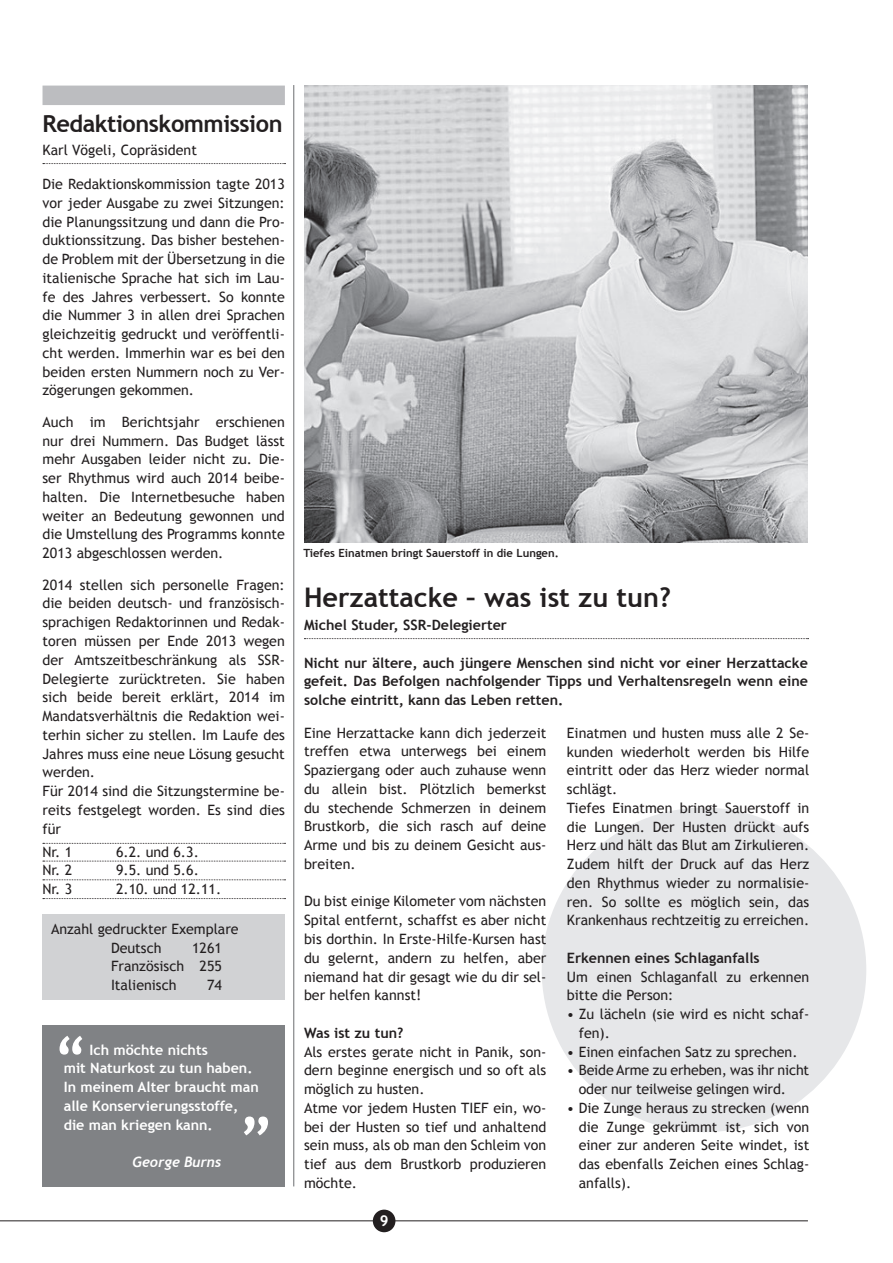
<style>
.page{position:relative;width:893px;height:1263px;background:#fff}
.page>*{position:absolute;margin:0;border:0;box-sizing:border-box;transform-origin:0 0}
.t1{font:700 27px "Trebuchet MS";color:#231f20}
.t2{font:700 23.55px "Trebuchet MS";letter-spacing:-.02em;color:#231f20}
.t3{font:700 15px "Trebuchet MS";color:#fff}
.t4{font:14.25px/18.8px "Trebuchet MS";color:#231f20}
.t5{font:700 14.25px/18.8px "Trebuchet MS";color:#231f20;text-align:justify}
.t6{font:700 14.25px/18.8px "Trebuchet MS";color:#fff}
.t7{font:italic 700 14.25px "Trebuchet";color:#fff}
.t8{font:700 11.25px "Trebuchet MS";color:#231f20}
</style>
<div class="page">
<div style="left:542px;top:807px;width:324px;height:325px;background:#e6e7e9;border-radius:50%"></div>
<hr style="left:0;top:1220px;width:808px;height:1px;background:#231f20">
<div style="left:373px;top:1209px;width:22px;height:23px;background:#231f20;border-radius:50%"></div>
<svg style="left:43px;top:843px;width:243px;height:1px"></svg>
<svg style="left:43px;top:861px;width:243px;height:1px"></svg>
<svg style="left:43px;top:879px;width:243px;height:1px"></svg>
<svg style="left:43px;top:898px;width:243px;height:1px"></svg>
<div style="left:43px;top:914px;width:242px;height:85px;background:#d1d2d4"></div>
<div style="left:43px;top:86px;width:242px;height:19px;background:#bcbdc0"></div>
<svg style="left:43px;top:163px;width:243px;height:1px"></svg>
<svg style="left:304px;top:638px;width:504px;height:1px"></svg>
<img style="left:304px;top:85px;width:504px;height:457px">
<hr style="left:293px;top:85px;width:1px;height:1101px;background:#6c6d70">
<div style="left:43px;top:1025px;width:242px;height:161px;background:#808285"></div>
<svg style="left:60px;top:1036px;width:22px;height:18px"></svg>
<svg style="left:244px;top:1116px;width:24px;height:19px"></svg>
<h2 class="t2" style="left:43px;top:109px;width:242px">Redaktionskommission</h2>
<p class="t4" style="left:43px;top:140px;width:156px">Karl Vögeli, Copräsident</p>
<p class="t4" style="left:43px;top:175px;width:244px;text-align:justify">Die Redaktionskommission tagte 2013 vor jeder Ausgabe zu zwei Sitzungen: die Planungssitzung und dann die Pro&shy;duktionssitzung. Das bisher bestehen&shy;de Problem mit der Übersetzung in die italienische Sprache hat sich im Lau&shy;fe des Jahres verbessert. So konnte die Nummer 3 in allen drei Sprachen gleichzeitig gedruckt und veröffentli&shy;cht werden. Immerhin war es bei den beiden ersten Nummern noch zu Ver&shy;zögerungen gekommen.</p>
<p class="t4" style="left:43px;top:413px;width:244px;text-align:justify">Auch im Berichtsjahr erschienen nur drei Nummern. Das Budget lässt mehr Ausgaben leider nicht zu. Die&shy;ser Rhythmus wird auch 2014 beibe&shy;halten. Die Internetbesuche haben weiter an Bedeutung gewonnen und die Umstellung des Programms konnte 2013 abgeschlossen werden.</p>
<p class="t4" style="left:43px;top:575px;width:244px">2014 stellen sich personelle Fragen: die beiden deutsch- und französisch&shy;sprachigen Redaktorinnen und Redak&shy;toren müssen per Ende 2013 wegen der Amtszeitbeschränkung als SSR-<br>Delegierte zurücktreten. Sie haben sich beide bereit erklärt, 2014 im<br>Mandatsverhältnis die Redaktion wei&shy;terhin sicher zu stellen. Im Laufe des<br>Jahres muss eine neue Lösung gesucht werden.<br>Für 2014 sind die Sitzungstermine be&shy;reits festgelegt worden. Es sind dies für</p>
<p class="t4" style="left:43px;top:842px;width:31px">Nr. 1</p>
<p class="t4" style="left:116px;top:842px;width:84px">6.2. und 6.3.</p>
<p class="t4" style="left:43px;top:861px;width:31px">Nr. 2</p>
<p class="t4" style="left:116px;top:861px;width:84px">9.5. und 5.6.</p>
<p class="t4" style="left:43px;top:880px;width:31px">Nr. 3</p>
<p class="t4" style="left:116px;top:880px;width:107px">2.10. und 12.11.</p>
<p class="t4" style="left:111px;top:920px;width:129px;text-indent:-60px">Anzahl gedruckter Exemplare<br>Deutsch</p>
<p class="t4" style="left:111px;top:938px;width:112px;text-align:justify;text-indent:81px">1261<br>Französisch 255<br>Italienisch</p>
<p class="t4" style="left:207px;top:976px;width:16px">74</p>
<p class="t6" style="left:64px;top:1040px;width:197px;text-indent:26px">Ich möchte nichts<br>mit Naturkost zu tun haben.<br>In meinem Alter braucht man alle Konservierungsstoffe, die man kriegen kann.</p>
<p class="t7" style="left:132px;top:1153px;width:91px">George Burns</p>
<p class="t8" style="left:303px;top:546px;width:257px">Tiefes Einatmen bringt Sauerstoff in die Lungen.</p>
<h1 class="t1" style="left:304px;top:580px;width:368px">Herzattacke – was ist zu tun?</h1>
<p class="t5" style="left:304px;top:615px;width:204px">Michel Studer, SSR-Delegierter</p>
<p class="t5" style="left:304px;top:653px;width:505px">Nicht nur ältere, auch jüngere Menschen sind nicht vor einer Herzattacke gefeit. Das Befolgen nachfolgender Tipps und Verhaltensregeln wenn eine solche eintritt, kann das Leben retten.</p>
<p class="t4" style="left:304px;top:723px;width:244px;text-align:justify">Eine Herzattacke kann dich jederzeit treffen etwa unterwegs bei einem Spaziergang oder auch zuhause wenn du allein bist. Plötzlich bemerkst du stechende Schmerzen in deinem Brustkorb, die sich rasch auf deine Arme und bis zu deinem Gesicht aus&shy;breiten.</p>
<p class="t4" style="left:304px;top:892px;width:244px;text-align:justify">Du bist einige Kilometer vom nächsten Spital entfernt, schaffst es aber nicht bis dorthin. In Erste-Hilfe-Kursen hast du gelernt, andern zu helfen, aber niemand hat dir gesagt wie du dir sel&shy;ber helfen kannst!</p>
<p class="t5" style="left:304px;top:1023px;width:101px">Was ist zu tun?</p>
<p class="t4" style="left:304px;top:1042px;width:244px">Als erstes gerate nicht in Panik, son&shy;dern beginne energisch und so oft als möglich zu husten.<br>Atme vor jedem Husten TIEF ein, wo&shy;bei der Husten so tief und anhaltend sein muss, als ob man den Schleim von tief aus dem Brustkorb produzieren möchte.</p>
<p class="t3" style="left:380px;top:1211px;width:10px">9</p>
<p class="t4" style="left:567px;top:723px;width:244px">Einatmen und husten muss alle 2 Se&shy;kunden wiederholt werden bis Hilfe eintritt oder das Herz wieder normal schlägt.<br>Tiefes Einatmen bringt Sauerstoff in die Lungen. Der Husten drückt aufs Herz und hält das Blut am Zirkulieren.<br>Zudem hilft der Druck auf das Herz den Rhythmus wieder zu normalisie&shy;ren. So sollte es möglich sein, das Krankenhaus rechtzeitig zu erreichen.</p>
<p class="t5" style="left:567px;top:948px;width:194px">Erkennen eines Schlaganfalls</p>
<p class="t4" style="left:567px;top:967px;width:244px">Um einen Schlaganfall zu erkennen bitte die Person:</p>
<p class="t4" style="left:579px;top:1005px;width:232px;text-indent:-12px">• Zu lächeln (sie wird es nicht schaf&shy;fen).</p>
<p class="t4" style="left:567px;top:1042px;width:232px">• Einen einfachen Satz zu sprechen.</p>
<p class="t4" style="left:579px;top:1061px;width:232px;text-indent:-12px">• Beide Arme zu erheben, was ihr nicht oder nur teilweise gelingen wird.</p>
<p class="t4" style="left:579px;top:1098px;width:232px;text-align:justify;text-indent:-12px">• Die Zunge heraus zu strecken (wenn die Zunge gekrümmt ist, sich von einer zur anderen Seite windet, ist das ebenfalls Zeichen eines Schlag&shy;anfalls).</p>
</div>
